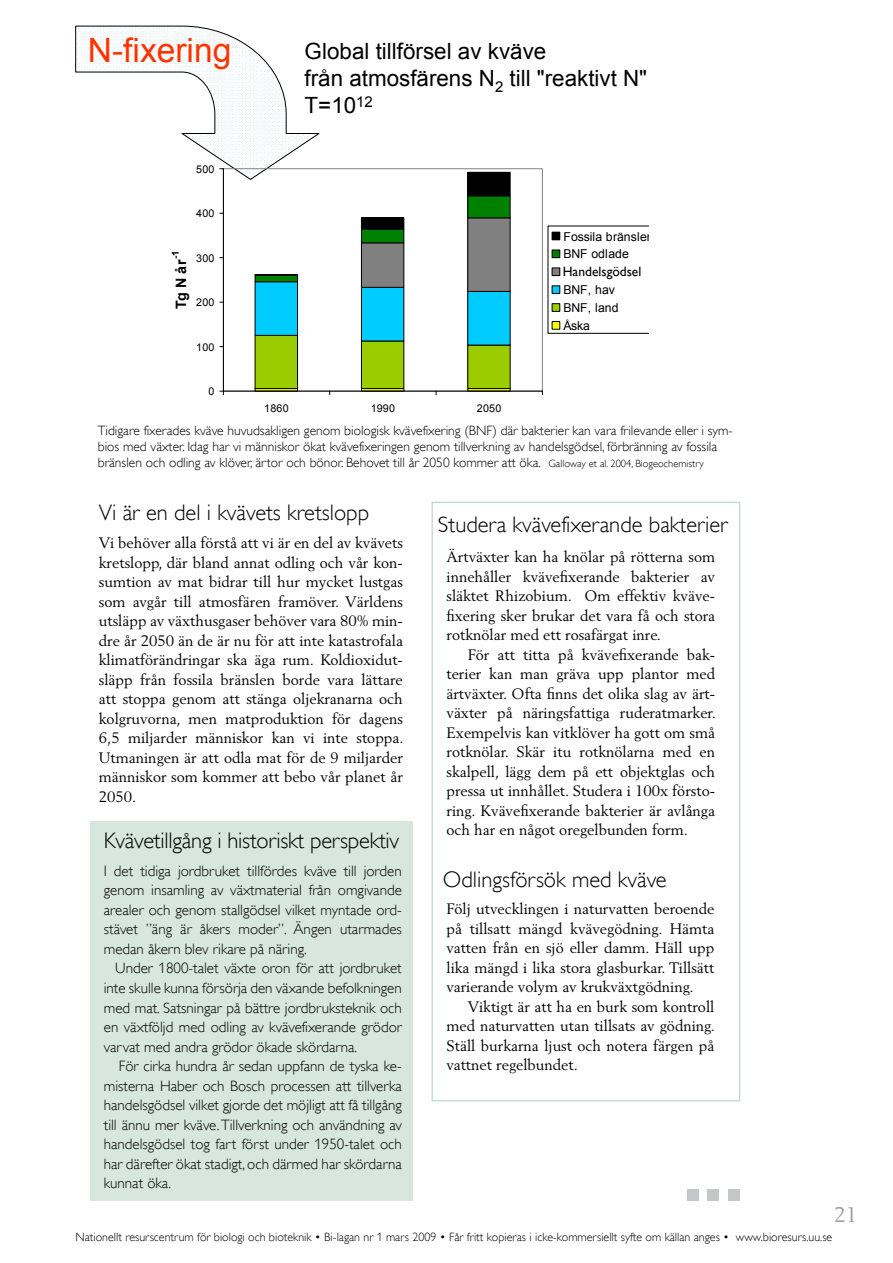
<style>
.page{position:relative;width:893px;height:1263px;background:#fff}
.page>*{position:absolute;margin:0;border:0;box-sizing:border-box;transform-origin:0 0}
.t1{font:33.6px "Arial";color:#f30}
.t2{font:300 22.5px "Gill Alt One";color:#000}
.t3{font:22.35px/26.8px "Arial";color:#000}
.t4{font:21px "Berling";color:#9c9d9f}
.t5{font:15px/19.5px "Berling";color:#000;text-align:justify}
.t6{font:300 15px/19.5px "Gill Alt One";color:#000;text-align:justify}
.t7{font:15px "Arial";color:#000}
.t8{font:700 14.25px "Arial";color:#000}
.t9{font:300 13.5px/16.2px "Gill Alt One";color:#000}
.t10{font:13.5px "Gill Alt One";color:#000}
.t11{font:12.3px/17.9px "Arial";color:#000}
.t12{font:300 12px "Gill Alt One";color:#000}
.t13{font:10.8px "Arial";letter-spacing:.015em;color:#000}
.t14{font:300 10.5px "Gill Alt One";color:#000}
.t15{font:700 9.75px "Arial";color:#000}
</style>
<div class="page">
<div style="left:223px;top:168px;width:320px;height:223px;border:1px solid #808080"></div>
<div style="left:255px;top:335px;width:43px;height:53px;background:#9acc00"></div>
<div style="left:255px;top:335px;width:43px;height:54px;border:1px solid #000"></div>
<div style="left:361px;top:341px;width:43px;height:47px;background:#9acc00"></div>
<div style="left:361px;top:341px;width:43px;height:48px;border:1px solid #000"></div>
<div style="left:468px;top:345px;width:42px;height:43px;background:#9acc00"></div>
<div style="left:467px;top:345px;width:43px;height:44px;border:1px solid #000"></div>
<div style="left:255px;top:282px;width:43px;height:53px;background:#0cf"></div>
<div style="left:255px;top:281px;width:43px;height:55px;border:1px solid #000"></div>
<div style="left:361px;top:287px;width:43px;height:54px;background:#0cf"></div>
<div style="left:361px;top:287px;width:43px;height:54px;border:1px solid #000"></div>
<div style="left:468px;top:291px;width:42px;height:54px;background:#0cf"></div>
<div style="left:361px;top:243px;width:43px;height:44px;background:#808080"></div>
<div style="left:361px;top:243px;width:43px;height:45px;border:1px solid #000"></div>
<div style="left:468px;top:218px;width:42px;height:73px;background:#808080"></div>
<div style="left:467px;top:218px;width:43px;height:74px;border:1px solid #000"></div>
<div style="left:255px;top:275px;width:43px;height:7px;background:#008000"></div>
<div style="left:255px;top:275px;width:43px;height:7px;border:1px solid #000"></div>
<div style="left:361px;top:229px;width:43px;height:14px;background:#008000"></div>
<div style="left:361px;top:229px;width:43px;height:14px;border:1px solid #000"></div>
<div style="left:468px;top:196px;width:42px;height:22px;background:#008000"></div>
<div style="left:467px;top:196px;width:43px;height:22px;border:1px solid #000"></div>
<hr style="left:255px;top:275px;width:43px;height:1px;background:#000">
<div style="left:255px;top:274px;width:43px;height:1px;border:1px solid #000"></div>
<div style="left:361px;top:218px;width:43px;height:11px;background:#000"></div>
<div style="left:468px;top:172px;width:42px;height:24px;background:#000"></div>
<hr style="left:223px;top:169px;width:1px;height:222px;background:#000">
<svg style="left:75px;top:25px;width:246px;height:155px"></svg>
<hr style="left:223px;top:391px;width:319px;height:1px;background:#000">
<svg style="left:548px;top:226px;width:100px;height:107px"></svg>
<div style="left:552px;top:232px;width:8px;height:8px;background:#000"></div>
<div style="left:552px;top:250px;width:8px;height:8px;background:#008000"></div>
<div style="left:552px;top:250px;width:8px;height:8px;border:1px solid #000"></div>
<div style="left:552px;top:268px;width:8px;height:8px;background:#808080"></div>
<div style="left:552px;top:268px;width:8px;height:8px;border:1px solid #000"></div>
<div style="left:552px;top:286px;width:8px;height:7px;background:#0cf"></div>
<div style="left:552px;top:286px;width:8px;height:8px;border:1px solid #000"></div>
<div style="left:552px;top:304px;width:8px;height:7px;background:#9acc00"></div>
<div style="left:552px;top:303px;width:8px;height:9px;border:1px solid #000"></div>
<div style="left:552px;top:322px;width:8px;height:7px;background:#ff0"></div>
<div style="left:552px;top:321px;width:8px;height:8px;border:1px solid #000"></div>
<div style="left:90px;top:821px;width:322px;height:379px;background:#d7e6de"></div>
<div style="left:432px;top:502px;width:308px;height:599px;background:#fff;border:1px solid #b9d3c6"></div>
<div style="left:563px;top:267px;width:117px;height:16px;background:#fff"></div>
<div style="left:688px;top:1189px;width:11px;height:11px;background:#c5c6c8"></div>
<div style="left:728px;top:1189px;width:11px;height:11px;background:#c5c6c8"></div>
<div style="left:708px;top:1189px;width:11px;height:11px;background:#c5c6c8"></div>
<h1 class="t1" style="left:88px;top:28px;width:145px">N-fixering</h1>
<p class="t13" style="left:196px;top:162px;width:20px">500</p>
<p class="t13" style="left:196px;top:206px;width:20px">400</p>
<p class="t15" style="left:169px;top:259px;width:10px;rotate:-90deg">-1</p>
<p class="t13" style="left:196px;top:251px;width:20px">300</p>
<p class="t8" style="left:172px;top:309px;width:51px;rotate:-90deg">Tg N år</p>
<p class="t13" style="left:196px;top:295px;width:20px">200</p>
<p class="t13" style="left:196px;top:340px;width:20px">100</p>
<p class="t13" style="left:209px;top:384px;width:7px">0</p>
<h3 class="t3" style="left:305px;top:38px;width:344px">Global tillförsel av kväve<br>från atmosfärens N<sub>2</sub> till "reaktivt N"<br>T=10<sup>12</sup></h3>
<p class="t13" style="left:264px;top:401px;width:26px">1860</p>
<p class="t13" style="left:371px;top:401px;width:26px">1990</p>
<p class="t13" style="left:477px;top:401px;width:26px">2050</p>
<p class="t11" style="left:563px;top:227px;width:92px">Fossila bränslen<br>BNF odlade<br>Haber-Bosch<br>BNF, hav<br>BNF, land<br>Åska</p>
<p class="t10" style="left:563px;top:264px;width:80px">Handelsgödsel</p>
<p class="t9" style="left:98px;top:422px;width:636px">Tidigare fixerades kväve huvudsakligen genom biologisk kvävefixering (BNF) där bakterier kan vara frilevande eller i sym&shy;bios med växter. Idag har vi människor ökat kvävefixeringen genom tillverkning av handelsgödsel, förbränning av fossila bränslen och odling av klöver, ärtor och bönor. Behovet till år 2050 kommer att öka.</p>
<p class="t7" style="left:165px;top:429px;width:265px">(Galloway et al. 2004, Biogeochemistry)</p>
<p class="t14" style="left:548px;top:457px;width:157px">Galloway et al. 2004, Biogeochemistry</p>
<h2 class="t2" style="left:99px;top:499px;width:272px">Vi är en del i kvävets kretslopp</h2>
<p class="t5" style="left:99px;top:533px;width:306px">Vi behöver alla förstå att vi är en del av kvävets kretslopp, där bland annat odling och vår kon&shy;sumtion av mat bidrar till hur mycket lustgas som avgår till atmosfären framöver. Världens utsläpp av växthusgaser behöver vara 80% min&shy;dre år 2050 än de är nu för att inte katastrofala klimatförändringar ska äga rum. Koldioxidut&shy;släpp från fossila bränslen borde vara lättare att stoppa genom att stänga oljekranarna och kolgruvorna, men matproduktion för dagens 6,5 miljarder människor kan vi inte stoppa.<br>Utmaningen är att odla mat för de 9 miljarder människor som kommer att bebo vår planet år 2050.</p>
<h2 class="t2" style="left:104px;top:827px;width:297px">Kvävetillgång i historiskt perspektiv</h2>
<p class="t6" style="left:104px;top:861px;width:300px">I det tidiga jordbruket tillfördes kväve till jorden genom insamling av växtmaterial från omgivande arealer och genom stallgödsel vilket myntade ord&shy;stävet ”äng är åkers moder”. Ängen utarmades medan åkern blev rikare på näring.</p>
<p class="t6" style="left:104px;top:959px;width:299px;text-indent:11px">Under 1800-talet växte oron för att jordbruket inte skulle kunna försörja den växande befolkningen med mat. Satsningar på bättre jordbruksteknik och en växtföljd med odling av kvävefixerande grödor varvat med andra grödor ökade skördarna.</p>
<p class="t6" style="left:104px;top:1056px;width:300px;text-indent:15px">För cirka hundra år sedan uppfann de tyska ke&shy;misterna Haber och Bosch processen att tillverka handelsgödsel vilket gjorde det möjligt att få tillgång till ännu mer kväve. Tillverkning och användning av handelsgödsel tog fart först under 1950-talet och har därefter ökat stadigt, och därmed har skördarna kunnat öka.</p>
<h2 class="t2" style="left:438px;top:512px;width:291px">Studera kvävefixerande bakterier</h2>
<p class="t5" style="left:446px;top:547px;width:270px">Ärtväxter kan ha knölar på rötterna som innehåller kvävefixerande bakterier av släktet Rhizobium. Om effektiv kväve&shy;fixering sker brukar det vara få och stora rotknölar med ett rosafärgat inre.</p>
<p class="t5" style="left:446px;top:644px;width:271px;text-indent:21px">För att titta på kvävefixerande bak&shy;terier kan man gräva upp plantor med ärtväxter. Ofta finns det olika slag av ärt&shy;växter på näringsfattiga ruderatmarker.<br>Exempelvis kan vitklöver ha gott om små rotknölar. Skär itu rotknölarna med en skalpell, lägg dem på ett objektglas och pressa ut innhållet. Studera i 100x försto&shy;ring. Kvävefixerande bakterier är avlånga och har en något oregelbunden form.</p>
<h2 class="t2" style="left:443px;top:867px;width:225px">Odlingsförsök med kväve</h2>
<p class="t5" style="left:446px;top:899px;width:269px">Följ utvecklingen i naturvatten beroende på tillsatt mängd kvävegödning. Hämta vatten från en sjö eller damm. Häll upp lika mängd i lika stora glasburkar. Tillsätt varierande volym av krukväxtgödning.</p>
<p class="t5" style="left:446px;top:997px;width:270px;text-indent:21px">Viktigt är att ha en burk som kontroll med naturvatten utan tillsats av gödning.<br>Ställ burkarna ljust och notera färgen på vattnet regelbundet.</p>
<h3 class="t4" style="left:834px;top:1201px;width:25px">21</h3>
<p class="t12" style="left:75px;top:1230px;width:758px">Nationellt resurscentrum för biologi och bioteknik • Bi-lagan nr 1 mars 2009 • Får fritt kopieras i icke-kommersiellt syfte om källan anges • www.bioresurs.uu.se</p>
</div>
